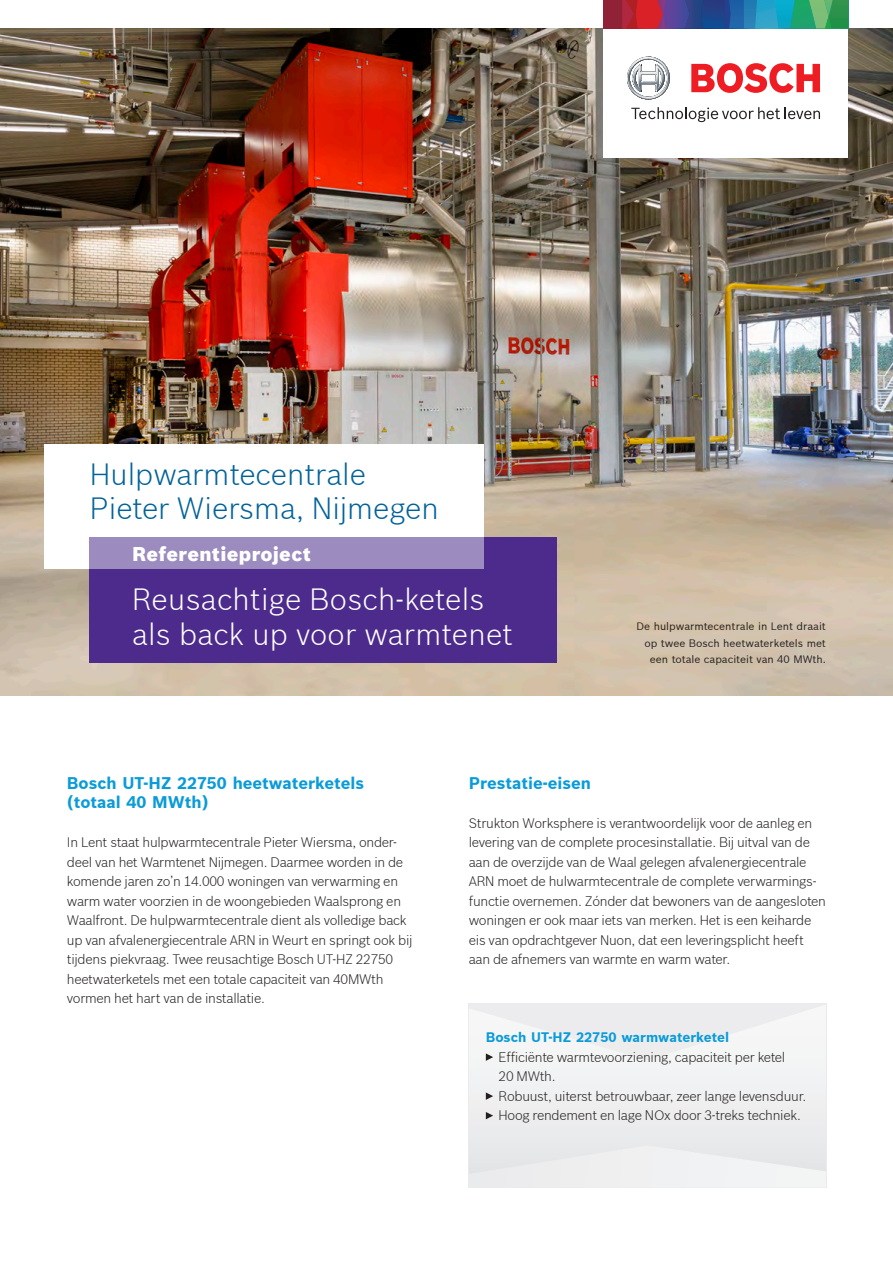
<style>
.page{position:relative;width:893px;height:1263px;background:#fff}
.page>*{position:absolute;margin:0;border:0;box-sizing:border-box;transform-origin:0 0}
.t1{font:300 30px/34.5px "Bosch Sans";letter-spacing:.01em;color:#fff}
.t2{font:300 30px/34.5px "Bosch Sans";color:#006299}
.t3{font:900 19.5px "Bosch Sans";letter-spacing:.015em;color:#fff}
.t4{font:700 16.5px/19.5px "Bosch Sans";color:#0a9bd9}
.t5{font:300 13.5px/19.5px "Bosch Sans";letter-spacing:-.02em;color:#231f20}
.t6{font:700 13.5px "Bosch Sans";color:#0a9bd9}
.t7{font:10.5px/16.5px "Bosch Sans";color:#231f20;text-align:right}
</style>
<div class="page">
<div style="left:469px;top:1174px;width:357px;height:13px;background:#f0f0f1"></div>
<div style="left:469px;top:1061px;width:357px;height:113px;background:#efeff0"></div>
<img style="left:0;top:28px;width:893px;height:667px">
<div style="left:603px;top:0;width:245px;height:157px;background:#fff"></div>
<div style="left:603px;top:0;width:19px;height:28px;background:#8f2237"></div>
<svg style="left:622px;top:0;width:226px;height:28px;background:#4a6a80"></svg>
<svg style="left:627px;top:57px;width:43px;height:43px"></svg>
<svg style="left:691px;top:63px;width:129px;height:30px"></svg>
<svg style="left:631px;top:107px;width:189px;height:15px"></svg>
<div style="left:45px;top:444px;width:439px;height:124px;background:#fff"></div>
<div style="left:89px;top:537px;width:468px;height:126px;background:#4d2b8c"></div>
<div style="left:89px;top:537px;width:395px;height:31px;background:#9c8bbf"></div>
<svg style="left:469px;top:1003px;width:357px;height:58px"></svg>
<svg style="left:486px;top:1092px;width:7px;height:8px"></svg>
<svg style="left:486px;top:1112px;width:7px;height:7px"></svg>
<h1 class="t2" style="left:90px;top:456px;width:350px">Hulpwarmtecentrale<br>Pieter Wiersma, Nijmegen</h1>
<h2 class="t3" style="left:132px;top:541px;width:180px">Referentieproject</h2>
<h1 class="t1" style="left:132px;top:581px;width:382px">Reusachtige Bosch-ketels als back up voor warmtenet</h1>
<p class="t7" style="left:636px;top:618px;width:191px">De hulpwarmtecentrale in Lent draait op twee Bosch heetwaterketels met een totale capaciteit van 40 MWth.</p>
<p class="t4" style="left:67px;top:773px;width:299px">Bosch UT-HZ 22750 heetwaterketels (totaal 40 MWth)</p>
<p class="t5" style="left:67px;top:832px;width:347px">In Lent staat hulpwarmtecentrale Pieter Wiersma, onder&shy;deel van het Warmtenet Nijmegen. Daarmee worden in de komende jaren zo’n 14.000 woningen van verwarming en warm water voorzien in de woongebieden Waalsprong en Waalfront. De hulpwarmtecentrale dient als volledige back up van afvalenergiecentrale ARN in Weurt en springt ook bij tijdens piekvraag. Twee reusachtige Bosch UT-HZ 22750 heetwaterketels met een totale capaciteit van 40MWth vormen het hart van de installatie.</p>
<p class="t4" style="left:469px;top:773px;width:124px">Prestatie-eisen</p>
<p class="t5" style="left:469px;top:813px;width:359px">Strukton Worksphere is verantwoordelijk voor de aanleg en levering van de complete procesinstallatie. Bij uitval van de aan de overzijde van de Waal gelegen afvalenergiecentrale ARN moet de hulwarmtecentrale de complete verwarmings&shy;functie overnemen. Zónder dat bewoners van de aangesloten woningen er ook maar iets van merken. Het is een keiharde eis van opdrachtgever Nuon, dat een leveringsplicht heeft aan de afnemers van warmte en warm water.</p>
<p class="t6" style="left:486px;top:1029px;width:245px">Bosch UT-HZ 22750 warmwaterketel</p>
<p class="t5" style="left:499px;top:1047px;width:309px">Efficiënte warmtevoorziening, capaciteit per ketel<br>20 MWth.<br>Robuust, uiterst betrouwbaar, zeer lange levensduur.<br>Hoog rendement en lage NOx door 3-treks techniek.</p>
</div>
